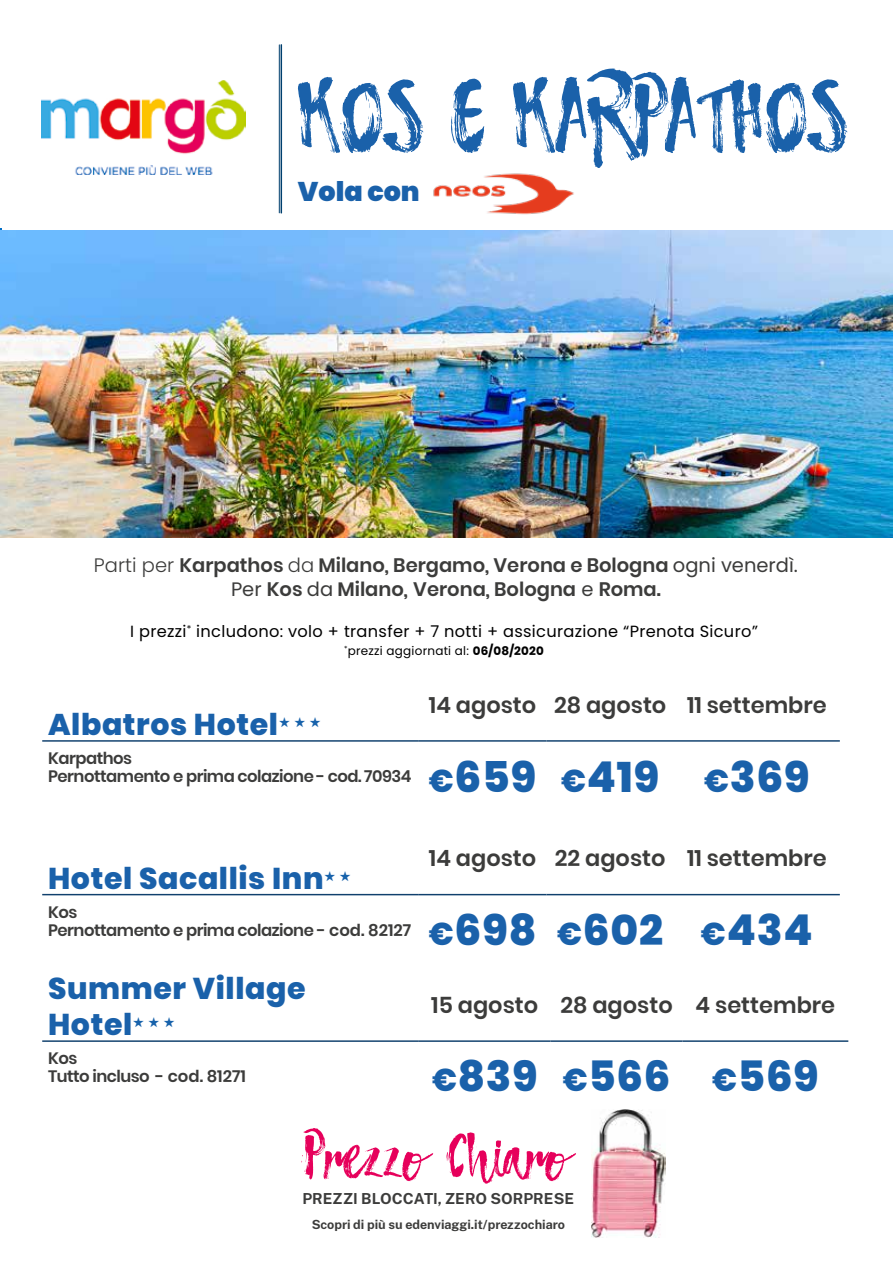
<style>
.page{position:relative;width:893px;height:1263px;background:#fff}
.page>*{position:absolute;margin:0;border:0;box-sizing:border-box;transform-origin:0 0}
.t1{font:96px "Atmosphere Script Typeface";letter-spacing:-.01em;color:#1a61aa}
.t2{font:58.2px "Atmosphere Script Typeface";color:#e6005b}
.t3{font:800 42px "Poppins";letter-spacing:.02em;color:#1a61aa}
.t4{font:800 30px/36px "Poppins";letter-spacing:.02em;color:#1a61aa}
.t5{font:900 27px "Poppins";color:#1a61aa}
.t6{font:600 22.5px "Poppins";color:#3c3c3b}
.t7{font:600 19.5px/24px "Poppins";color:#3c3c3b;text-align:center}
.t8{font:600 16.5px/18px "Poppins";letter-spacing:-.03em;color:#3c3c3b}
.t9{font:16.2px "Poppins";letter-spacing:.02em;color:#000}
.t10{font:700 15.15px "Public Sans";color:#3c3c3b}
.t11{font:700 12.6px "Public Sans";color:#3c3c3b}
.t12{font:12px "Poppins";letter-spacing:.02em;color:#000}
.s1{font-weight:300}
.s2{font-weight:400}
.s3{font-weight:700}
.s4{font-weight:800;font-size:31.5px;color:#1a61aa}
.s5{font-weight:800;font-size:42.6px;color:#1a61aa}
.s6{font-size:31.5px}
</style>
<div class="page">
<img style="left:0;top:231px;width:893px;height:307px">
<img style="left:41px;top:80px;width:204px;height:94px">
<hr style="left:281px;top:45px;width:1px;height:168px;background:#003f6e">
<hr style="left:279px;top:45px;width:1px;height:168px;background:#003f6e">
<img style="left:592px;top:1109px;width:74px;height:129px">
<img style="left:433px;top:173px;width:141px;height:42px">
<hr style="left:42px;top:1040px;width:377px;height:2px;background:#10406d">
<hr style="left:419px;top:1040px;width:132px;height:2px;background:#10406d">
<hr style="left:551px;top:1040px;width:131px;height:2px;background:#10406d">
<hr style="left:682px;top:1040px;width:166px;height:2px;background:#10406d">
<hr style="left:42px;top:894px;width:377px;height:1px;background:#10406d">
<hr style="left:419px;top:894px;width:127px;height:1px;background:#10406d">
<hr style="left:546px;top:894px;width:128px;height:1px;background:#10406d">
<hr style="left:674px;top:894px;width:166px;height:1px;background:#10406d">
<hr style="left:42px;top:740px;width:377px;height:2px;background:#10406d">
<hr style="left:419px;top:740px;width:127px;height:2px;background:#10406d">
<hr style="left:546px;top:740px;width:128px;height:2px;background:#10406d">
<hr style="left:674px;top:740px;width:166px;height:2px;background:#10406d">
<h1 class="t1" style="left:298px;top:62px;width:552px">KOS E KARPATHOS</h1>
<h3 class="t5" style="left:298px;top:176px;width:123px">Vola con</h3>
<p class="t7" style="left:94px;top:553px;width:706px"><span class="s1">Parti per</span> Karpathos <span class="s1">da</span> Milano, Bergamo, Verona e Bologna <span class="s2">ogni venerdì.<br>Per</span> Kos <span class="s2">da</span> Milano, Verona, Bologna <span class="s2">e</span> Roma.</p>
<p class="t9" style="left:130px;top:622px;width:629px">I prezzi<sup>*</sup> includono: volo + transfer + 7 notti + assicurazione “Prenota Sicuro”</p>
<p class="t12" style="left:344px;top:644px;width:201px"><sup>*</sup>prezzi aggiornati al: <span class="s3">06/08/2020</span></p>
<h3 class="t6" style="left:429px;top:692px;width:399px">14 agosto 28 agosto 11 settembre</h3>
<p class="t8" style="left:48px;top:749px;width:763px">Karpathos<br>Pernottamento e prima colazione - cod. 70934 <span class="s4">€</span><span class="s5">659</span> <span class="s4">€</span><span class="s5">419</span> <span class="s4">€</span><span class="s5">369</span></p>
<h3 class="t4" style="left:48px;top:707px;width:274px">Albatros Hotel<sup>★</sup> <sup>★</sup> <sup>★</sup></h3>
<h3 class="t6" style="left:429px;top:845px;width:399px">14 agosto 22 agosto 11 settembre</h3>
<p class="t8" style="left:48px;top:903px;width:766px">Kos<br>Pernottamento e prima colazione - cod. 82127 <span class="s4">€</span><span class="s5">698</span> <span class="s4">€</span><span class="s5">602</span> <span class="s4">€</span><span class="s5">434</span></p>
<h3 class="t4" style="left:48px;top:860px;width:304px">Hotel Sacallis Inn<sup>★</sup> <sup>★</sup></h3>
<h3 class="t4" style="left:48px;top:971px;width:259px">Summer Village<br>Hotel<sup>★</sup> <sup>★</sup> <sup>★</sup></h3>
<h3 class="t6" style="left:431px;top:991px;width:405px">15 agosto 28 agosto 4 settembre</h3>
<p class="t8" style="left:48px;top:1050px;width:199px">Kos<br>Tutto incluso - cod. 81271</p>
<h3 class="t3" style="left:432px;top:1052px;width:388px"><span class="s6">€</span>839 <span class="s6">€</span>566 <span class="s6">€</span>569</h3>
<h2 class="t2" style="left:305px;top:1122px;width:268px">Prezzo Chiaro</h2>
<p class="t10" style="left:302px;top:1186px;width:273px">PREZZI BLOCCATI, ZERO SORPRESE</p>
<p class="t11" style="left:312px;top:1214px;width:255px">Scopri di più su edenviaggi.it/prezzochiaro</p>
</div>
